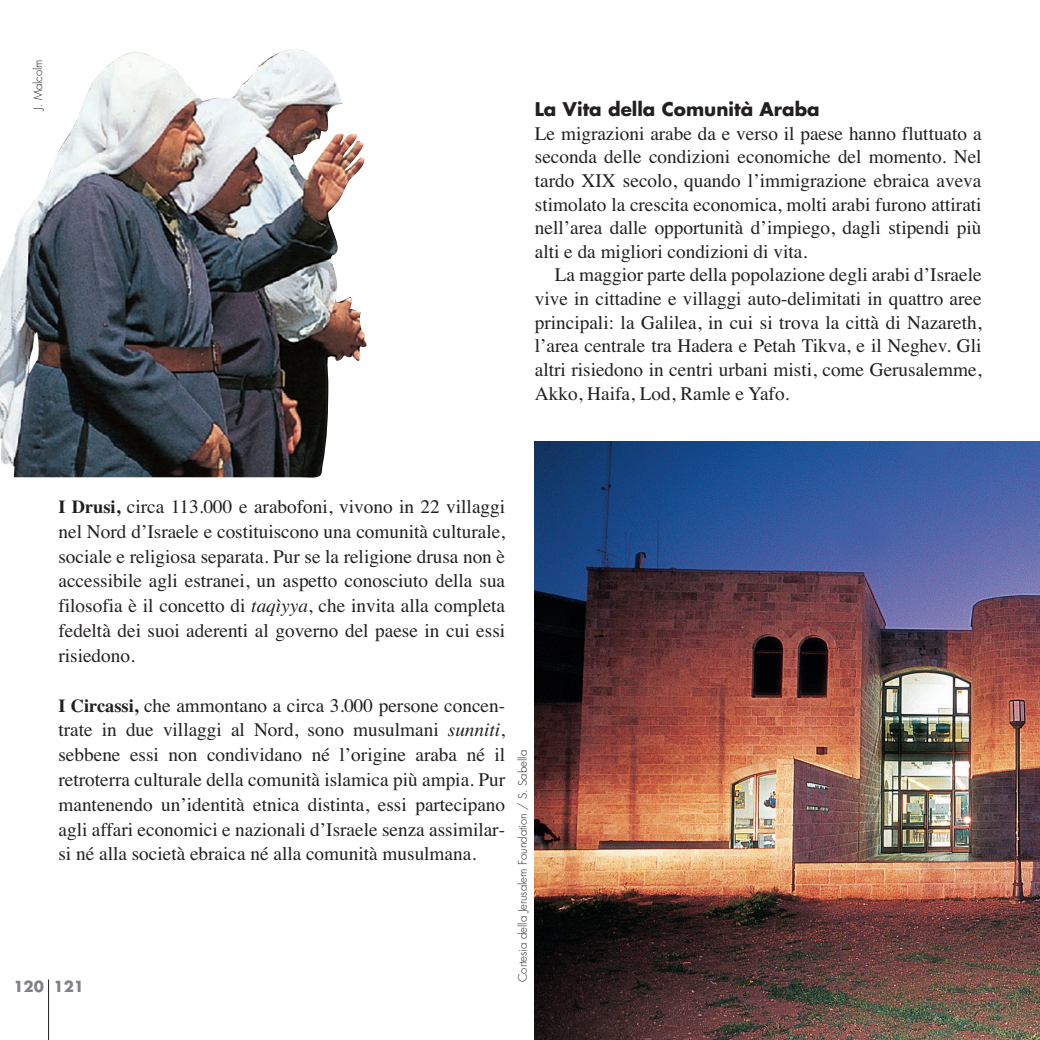
<style>
.page{position:relative;width:1040px;height:1040px;background:#fff}
.page>*{position:absolute;margin:0;border:0;box-sizing:border-box;transform-origin:0 0}
.t1{font:19.25px/24.8px "Times";color:#231f20;text-align:justify}
.t2{font:700 18.38px "Futura";color:#231f20}
.t3{font:700 14.88px "Futura";color:#808285}
.t4{font:300 11.38px "Futura";color:#231f20}
.s1{font-weight:700;font-size:18.38px}
.s2{font-style:italic}
</style>
<div class="page">
<img style="left:0;top:49px;width:1040px;height:991px">
<p class="t4" style="left:33px;top:110px;width:52px;rotate:-90deg">J. Malcolm</p>
<p class="t2" style="left:535px;top:101px;width:286px">La Vita della Comunità Araba</p>
<p class="t1" style="left:535px;top:123px;width:448px">Le migrazioni arabe da e verso il paese hanno fluttuato a</p>
<p class="t1" style="left:535px;top:146px;width:448px">seconda delle condizioni economiche del momento. Nel</p>
<p class="t1" style="left:535px;top:170px;width:448px">tardo XIX secolo, quando l’immigrazione ebraica aveva</p>
<p class="t1" style="left:535px;top:193px;width:448px">stimolato la crescita economica, molti arabi furono attirati</p>
<p class="t1" style="left:535px;top:217px;width:448px">nell’area dalle opportunità d’impiego, dagli stipendi più</p>
<p class="t1" style="left:535px;top:241px;width:274px">alti e da migliori condizioni di vita.</p>
<p class="t1" style="left:555px;top:264px;width:428px">La maggior parte della popolazione degli arabi d’Israele</p>
<p class="t1" style="left:535px;top:288px;width:448px">vive in cittadine e villaggi auto-delimitati in quattro aree</p>
<p class="t1" style="left:535px;top:312px;width:448px">principali: la Galilea, in cui si trova la città di Nazareth,</p>
<p class="t1" style="left:535px;top:335px;width:448px">l’area centrale tra Hadera e Petah Tikva, e il Neghev. Gli</p>
<p class="t1" style="left:535px;top:359px;width:448px">altri risiedono in centri urbani misti, come Gerusalemme,</p>
<p class="t1" style="left:535px;top:382px;width:256px">Akko, Haifa, Lod, Ramle e Yafo.</p>
<p class="t1" style="left:58px;top:496px;width:448px"><span class="s1">I Drusi,</span> circa 113.000 e arabofoni, vivono in 22 villaggi nel Nord d’Israele e costituiscono una comunità culturale, sociale e religiosa separata. Pur se la religione drusa non è accessibile agli estranei, un aspetto conosciuto della sua filosofia è il concetto di <span class="s2">taqìyya</span>, che invita alla completa fedeltà dei suoi aderenti al governo del paese in cui essi risiedono.</p>
<p class="t1" style="left:58px;top:694px;width:448px"><span class="s1">I Circassi,</span> che ammontano a circa 3.000 persone concen&shy;trate in due villaggi al Nord, sono musulmani <span class="s2">sunniti</span>, sebbene essi non condividano né l’origine araba né il retroterra culturale della comunità islamica più ampia. Pur mantenendo un’identità etnica distinta, essi partecipano agli affari economici e nazionali d’Israele senza assimilar&shy;si né alla società ebraica né alla comunità musulmana.</p>
<p class="t3" style="left:13px;top:979px;width:72px">120 121</p>
<p class="t4" style="left:517px;top:982px;width:233px;rotate:-90deg">Cortesia della Jerusalem Foundation / S. Sabella</p>
</div>
